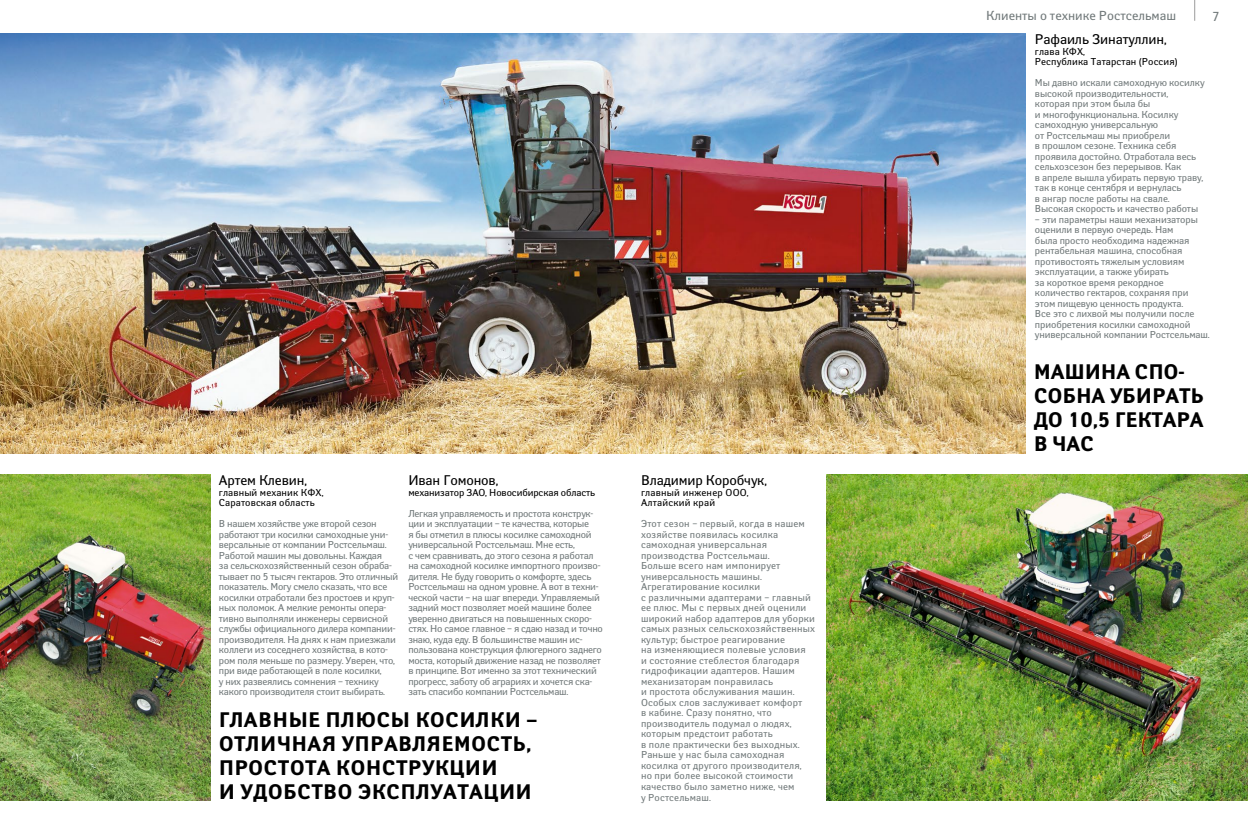
<style>
.page{position:relative;width:1248px;height:828px;background:#fff}
.page>*{position:absolute;margin:0;border:0;box-sizing:border-box;transform-origin:0 0}
.t1{font:700 21px/24px "Yanus";letter-spacing:.01em;color:#000}
.t2{font:700 21px/24px "Yanus";letter-spacing:-.01em;color:#000}
.t3{font:14px "Yanus";letter-spacing:-.01em;color:#000}
.t4{font:13px "Yanus";color:#727a7b}
.t5{font:10px/10.5px "Yanus";letter-spacing:-.01em;color:#727a7b}
.t6{font:10px/10.5px "Yanus";letter-spacing:.015em;color:#727a7b}
.t7{font:10px/10.5px "Yanus";letter-spacing:.01em;color:#000}
.t8{font:10px "Yanus";letter-spacing:-.01em;color:#000}
</style>
<div class="page">
<img style="left:0;top:34px;width:1024px;height:420px">
<img style="left:826px;top:475px;width:421px;height:325px">
<img style="left:0;top:475px;width:211px;height:325px">
<svg style="left:1194px;top:0;width:1px;height:21px"></svg>
<h2 class="t3" style="left:219px;top:472px;width:89px">Артем Клевин,</h2>
<p class="t7" style="left:219px;top:487px;width:106px">главный механик КФХ,<br>Саратовская область</p>
<p class="t5" style="left:219px;top:518px;width:181px">В нашем хозяйстве уже второй сезон работают три косилки самоходные уни&shy;версальные от компании Ростсельмаш.<br>Работой машин мы довольны. Каждая<br>за сельскохозяйственный сезон обраба&shy;тывает по 5 тысяч гектаров. Это отличный показатель. Могу смело сказать, что все косилки отработали без простоев и круп&shy;ных поломок. А мелкие ремонты опера&shy;тивно выполняли инженеры сервисной службы официального дилера компании&shy;производителя. На днях к нам приезжали коллеги из соседнего хозяйства, в кото&shy;ром поля меньше по размеру. Уверен, что, при виде работающей в поле косилки,<br>у них развеялись сомнения – технику какого производителя стоит выбирать.</p>
<h2 class="t3" style="left:408px;top:472px;width:91px">Иван Гомонов,</h2>
<p class="t8" style="left:408px;top:486px;width:188px">механизатор ЗАО, Новосибирская область</p>
<p class="t5" style="left:408px;top:508px;width:196px">Легкая управляемость и простота конструк&shy;ции и эксплуатации – те качества, которые<br>я бы отметил в плюсы косилке самоходной универсальной Ростсельмаш. Мне есть,<br>с чем сравнивать, до этого сезона я работал на самоходной косилке импортного произво&shy;дителя. Не буду говорить о комфорте, здесь Ростсельмаш на одном уровне. А вот в техни&shy;ческой части – на шаг впереди. Управляемый задний мост позволяет моей машине более уверенно двигаться на повышенных скоро&shy;стях. Но самое главное – я сдаю назад и точно знаю, куда еду. В большинстве машин ис&shy;пользована конструкция флюгерного заднего моста, который движение назад не позволяет в принципе. Вот именно за этот технический прогресс, заботу об аграриях и хочется ска&shy;зать спасибо компании Ростсельмаш.</p>
<h1 class="t1" style="left:219px;top:708px;width:320px">ГЛАВНЫЕ ПЛЮСЫ КОСИЛКИ –<br>ОТЛИЧНАЯ УПРАВЛЯЕМОСТЬ,<br>ПРОСТОТА КОНСТРУКЦИИ<br>И УДОБСТВО ЭКСПЛУАТАЦИИ</h1>
<h2 class="t3" style="left:641px;top:472px;width:127px">Владимир Коробчук,</h2>
<p class="t7" style="left:641px;top:487px;width:109px">главный инженер ООО,<br>Алтайский край</p>
<p class="t6" style="left:641px;top:518px;width:175px">Этот сезон – первый, когда в нашем хозяйстве появилась косилка самоходная универсальная производства Ростсельмаш.<br>Больше всего нам импонирует универсальность машины.<br>Агрегатирование косилки<br>с различными адаптерами – главный ее плюс. Мы с первых дней оценили широкий набор адаптеров для уборки самых разных сельскохозяйственных культур; быстрое реагирование<br>на изменяющиеся полевые условия<br>и состояние стеблестоя благодаря гидрофикации адаптеров. Нашим механизаторам понравилась<br>и простота обслуживания машин.<br>Особых слов заслуживает комфорт<br>в кабине. Сразу понятно, что производитель подумал о людях, которым предстоит работать<br>в поле практически без выходных.<br>Раньше у нас была самоходная косилка от другого производителя, но при более высокой стоимости качество было заметно ниже, чем<br>у Ростсельмаш.</p>
<h3 class="t4" style="left:986px;top:8px;width:192px">Клиенты о технике Ростсельмаш</h3>
<h3 class="t4" style="left:1212px;top:8px;width:9px">7</h3>
<h2 class="t3" style="left:1034px;top:31px;width:133px">Рафаиль Зинатуллин,</h2>
<p class="t7" style="left:1034px;top:46px;width:144px">глава КФХ,<br>Республика Татарстан (Россия)</p>
<p class="t5" style="left:1034px;top:77px;width:171px">Мы давно искали самоходную косилку высокой производительности, которая при этом была бы<br>и многофункциональна. Косилку самоходную универсальную<br>от Ростсельмаш мы приобрели<br>в прошлом сезоне. Техника себя проявила достойно. Отработала весь сельхозсезон без перерывов. Как<br>в апреле вышла убирать первую траву, так в конце сентября и вернулась<br>в ангар после работы на свале.<br>Высокая скорость и качество работы</p>
<p class="t5" style="left:1034px;top:214px;width:176px">– эти параметры наши механизаторы оценили в первую очередь. Нам<br>была просто необходима надежная рентабельная машина, способная противостоять тяжелым условиям эксплуатации, а также убирать<br>за короткое время рекордное количество гектаров, сохраняя при этом пищевую ценность продукта.<br>Все это с лихвой мы получили после приобретения косилки самоходной универсальной компании Ростсельмаш.</p>
<h1 class="t2" style="left:1033px;top:360px;width:172px">МАШИНА СПО-<br>СОБНА УБИРАТЬ<br>ДО 10,5 ГЕКТАРА<br>В ЧАС</h1>
</div>
